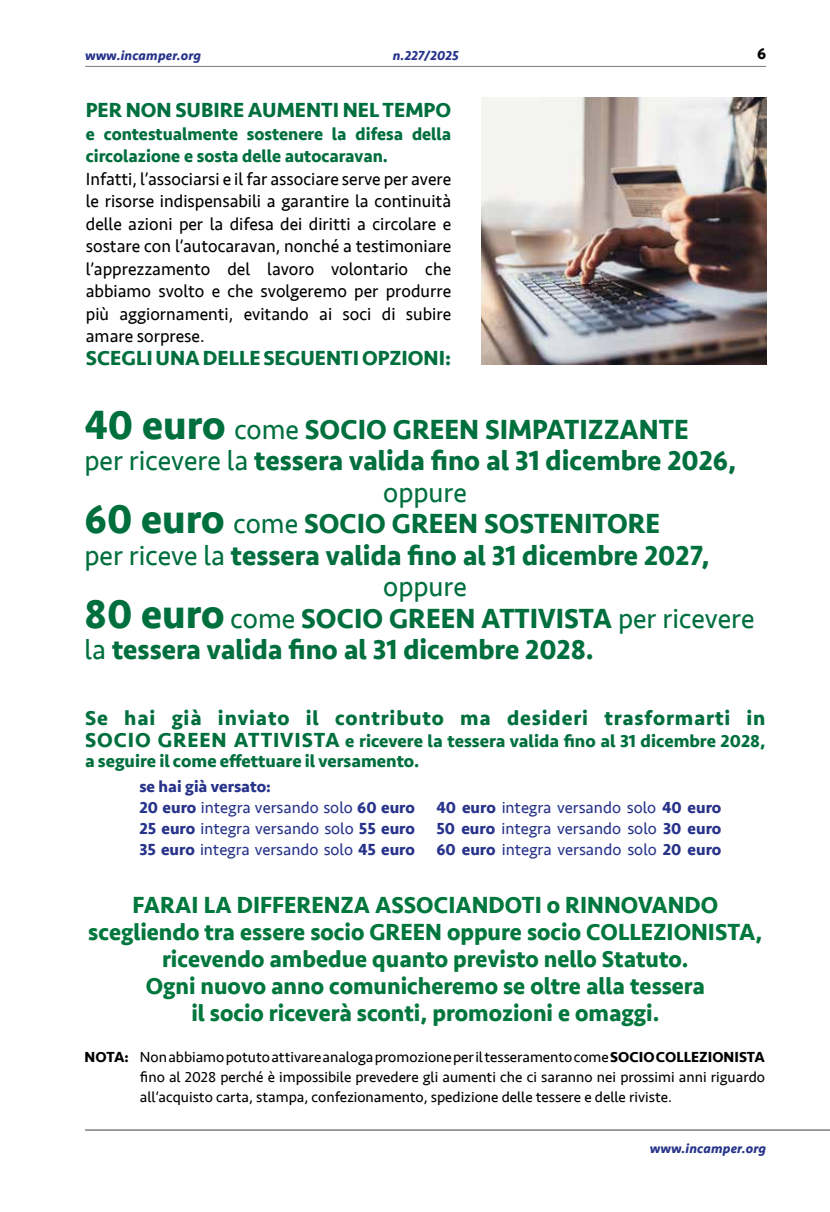
<style>
.page{position:relative;width:830px;height:1212px;background:#fff}
.page>*{position:absolute;margin:0;border:0;box-sizing:border-box;transform-origin:0 0}
.t1{font:700 28.5px "Seravek";color:#006f3e}
.t2{font:28.5px "Seravek";color:#006f3e}
.t3{font:700 24px/27px "Seravek";color:#00773d;text-align:center}
.t4{font:700 21px "Seravek";color:#006f3e}
.t5{font:700 21px "Seravek";letter-spacing:.04em;color:#006f3e}
.t6{font:18px/22.5px "Seravek";color:#000;text-align:justify}
.t7{font:700 18px/19.4px "Seravek";color:#006f3e}
.t8{font:16.5px/21px "Seravek";color:#28348b}
.t9{font:700 16.5px "Seravek";color:#000}
.t10{font:15px/19.8px "Seravek";color:#000;text-align:justify}
.t11{font:italic 700 13.5px "Seravek";letter-spacing:.01em;color:#28348b}
.s1{font-size:42px}
.s2{font-weight:400}
.s3{font-size:21px}
.s4{font-weight:700}
</style>
<div class="page">
<hr style="left:85px;top:1129px;width:744px;height:1px;background:#878787">
<hr style="left:85px;top:66px;width:680px;height:1px;background:#878787">
<img style="left:481px;top:98px;width:284px;height:267px">
<p class="t11" style="left:85px;top:45px;width:118px">www.incamper.org</p>
<p class="t11" style="left:392px;top:45px;width:67px">n.227/2025</p>
<p class="t9" style="left:756px;top:40px;width:11px">6</p>
<p class="t4" style="left:86px;top:93px;width:366px">PER NON SUBIRE AUMENTI NEL TEMPO</p>
<p class="t7" style="left:86px;top:122px;width:366px;line-height:22.5px">e contestualmente sostenere la difesa della circolazione e sosta delle autocaravan.</p>
<p class="t6" style="left:86px;top:167px;width:366px">Infatti, l’associarsi e il far associare serve per avere le risorse indispensabili a garantire la continuità delle azioni per la difesa dei diritti a circolare e sostare con l’autocaravan, nonché a testimoniare l’apprezzamento del lavoro volontario che abbiamo svolto e che svolgeremo per produrre più aggiornamenti, evitando ai soci di subire amare sorprese.</p>
<p class="t4" style="left:86px;top:341px;width:366px">SCEGLI UNA DELLE SEGUENTI OPZIONI:</p>
<h1 class="t1" style="left:85px;top:407px;width:605px"><span class="s1">40 euro</span> <span class="s2">come</span> SOCIO GREEN SIMPATIZZANTE</h1>
<h1 class="t1" style="left:85px;top:438px;width:653px"><span class="s2">per ricevere la</span> tessera valida fino al 31 dicembre 2026,</h1>
<h1 class="t2" style="left:383px;top:470px;width:85px">oppure</h1>
<h1 class="t1" style="left:85px;top:501px;width:577px"><span class="s1">60 euro</span> <span class="s2">come</span> SOCIO GREEN SOSTENITORE</h1>
<h1 class="t1" style="left:85px;top:533px;width:626px"><span class="s2">per riceve la</span> tessera valida fino al 31 dicembre 2027,</h1>
<h1 class="t2" style="left:383px;top:565px;width:85px">oppure</h1>
<h1 class="t1" style="left:85px;top:596px;width:671px"><span class="s1">80 euro</span> <span class="s2">come</span> SOCIO GREEN ATTIVISTA <span class="s2">per ricevere</span></h1>
<h1 class="t1" style="left:85px;top:627px;width:510px"><span class="s2">la</span> tessera valida fino al 31 dicembre 2028.</h1>
<p class="t5" style="left:85px;top:701px;width:681px">Se hai già inviato il contributo ma desideri trasformarti in</p>
<p class="t7" style="left:85px;top:731px;width:681px"><span class="s3">SOCIO GREEN ATTIVISTA</span> e ricevere la tessera valida fino al 31 dicembre 2028, a seguire il come effettuare il versamento.</p>
<p class="t8" style="left:139px;top:776px;width:277px"><span class="s4">se hai già versato:<br>20 euro</span> integra versando solo <span class="s4">60 euro<br>25 euro</span> integra versando solo <span class="s4">55 euro<br>35 euro</span> integra versando solo <span class="s4">45 euro</span></p>
<p class="t8" style="left:436px;top:797px;width:286px;text-align:justify"><span class="s4">40 euro</span> integra versando solo <span class="s4">40 euro 50 euro</span> integra versando solo <span class="s4">30 euro 60 euro</span> integra versando solo <span class="s4">20 euro</span></p>
<p class="t3" style="left:88px;top:891px;width:675px">FARAI LA DIFFERENZA ASSOCIANDOTI o RINNOVANDO scegliendo tra essere socio GREEN oppure socio COLLEZIONISTA, ricevendo ambedue quanto previsto nello Statuto.<br>Ogni nuovo anno comunicheremo se oltre alla tessera<br>il socio riceverà sconti, promozioni e omaggi.</p>
<p class="t10" style="left:140px;top:1047px;width:626px;text-indent:-55px"><span class="s4">NOTA:</span> Non abbiamo potuto attivare analoga promozione per il tesseramento come <span class="s4">SOCIO COLLEZIONISTA </span>fino al 2028 perché è impossibile prevedere gli aumenti che ci saranno nei prossimi anni riguardo all’acquisto carta, stampa, confezionamento, spedizione delle tessere e delle riviste.</p>
<p class="t11" style="left:649px;top:1137px;width:118px">www.incamper.org</p>
</div>
